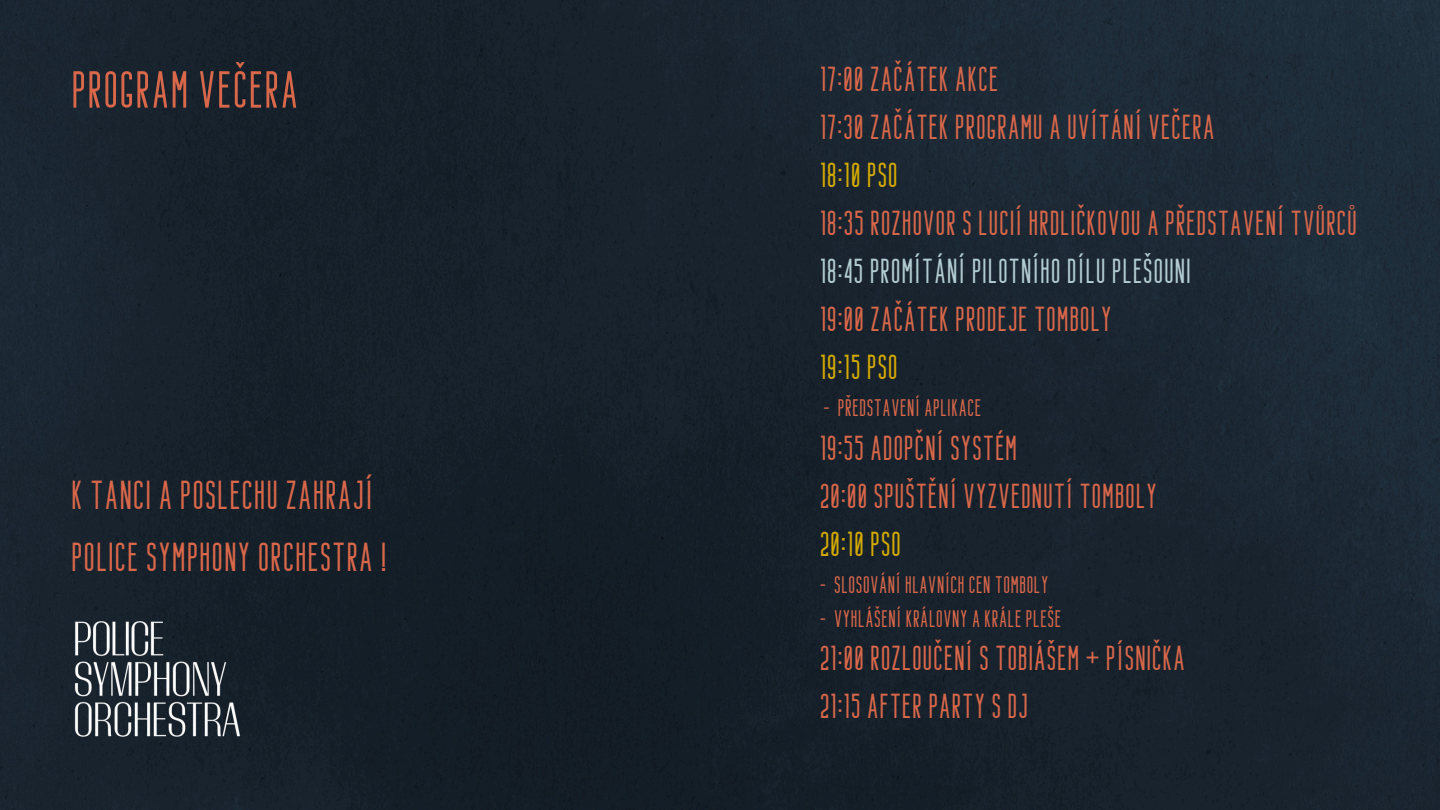
<style>
.page{position:relative;width:1440px;height:810px;background:#fff}
.page>*{position:absolute;margin:0;border:0;box-sizing:border-box;transform-origin:0 0}
.t1{font:52.1px "Bondie";letter-spacing:.005em;color:#d9674a}
.t2{font:40.5px "Bondie";letter-spacing:.005em;color:#d9674a}
.t3{font:34.7px "Bondie";color:#d9674a}
.t4{font:34.7px "Bondie";color:#b2ccd1}
.t5{font:34.7px "Bondie";color:#d4aa00}
.t6{font:24px "Bondie";color:#d9674a}
</style>
<div class="page">
<img style="left:0;top:0;width:1440px;height:810px">
<img style="left:61px;top:582px;width:193px;height:194px">
<p class="t1" style="left:71px;top:61px;width:229px">PROGRAM VEČERA</p>
<p class="t2" style="left:71px;top:472px;width:305px">K TANCI A POSLECHU ZAHRAJÍ</p>
<p class="t2" style="left:71px;top:534px;width:318px">POLICE SYMPHONY ORCHESTRA !</p>
<p class="t3" style="left:819px;top:60px;width:181px">17:00 ZAČÁTEK AKCE</p>
<h2 class="t3" style="left:819px;top:108px;width:397px">17:30 ZAČÁTEK PROGRAMU A UVÍTÁNÍ VEČERA</h2>
<p class="t5" style="left:819px;top:156px;width:80px">18:10 PSO</p>
<p class="t3" style="left:819px;top:203px;width:540px">18:35 ROZHOVOR S LUCIÍ HRDLIČKOVOU A PŘEDSTAVENÍ TVŮRCŮ</p>
<p class="t4" style="left:819px;top:251px;width:373px">18:45 PROMÍTÁNÍ PILOTNÍHO DÍLU PLEŠOUNI</p>
<p class="t3" style="left:819px;top:299px;width:294px">19:00 ZAČÁTEK PRODEJE TOMBOLY</p>
<p class="t5" style="left:819px;top:347px;width:80px">19:15 PSO</p>
<p class="t6" style="left:823px;top:395px;width:160px">- PŘEDSTAVENÍ APLIKACE</p>
<p class="t3" style="left:819px;top:429px;width:200px">19:55 ADOPČNÍ SYSTÉM</p>
<p class="t3" style="left:819px;top:477px;width:340px">20:00 SPUŠTĚNÍ VYZVEDNUTÍ TOMBOLY</p>
<p class="t5" style="left:819px;top:524px;width:84px">20:10 PSO</p>
<p class="t6" style="left:819px;top:572px;width:231px">- SLOSOVÁNÍ HLAVNÍCH CEN TOMBOLY</p>
<p class="t6" style="left:819px;top:605px;width:244px">- VYHLÁŠENÍ KRÁLOVNY A KRÁLE PLEŠE</p>
<p class="t3" style="left:819px;top:639px;width:368px">21:00 ROZLOUČENÍ S TOBIÁŠEM + PÍSNIČKA</p>
<p class="t3" style="left:819px;top:687px;width:211px">21:15 AFTER PARTY S DJ</p>
</div>
